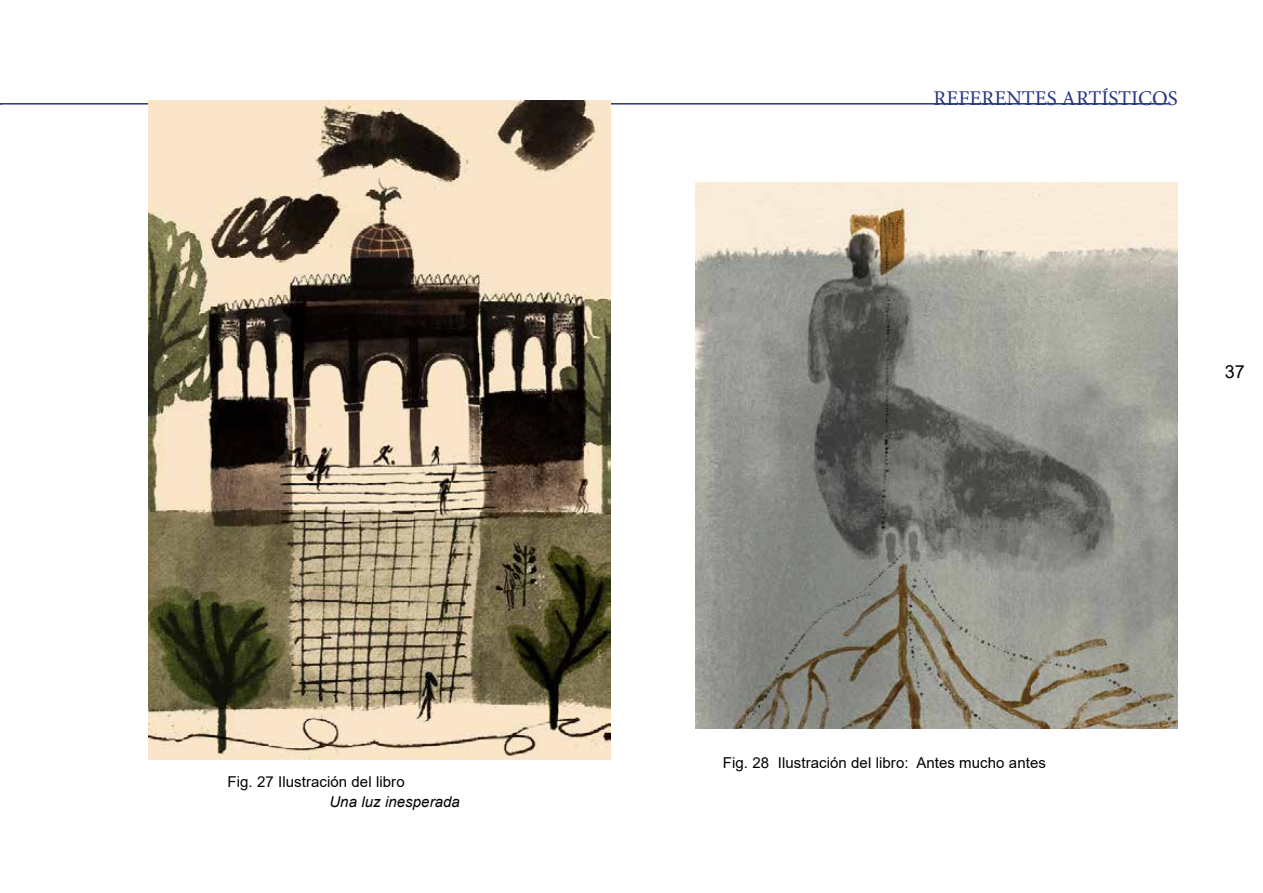
<style>
.page{position:relative;width:1263px;height:893px;background:#fff}
.page>*{position:absolute;margin:0;border:0;box-sizing:border-box;transform-origin:0 0}
.t1{font:21px "Minion Pro";color:#283583}
.t2{font:18px "Arial";color:#000}
.t3{font:15px "Arial";letter-spacing:.005em;color:#000}
.t4{font:italic 15px "Arial";letter-spacing:.005em;color:#000}
</style>
<div class="page">
<hr style="left:0;top:103px;width:1169px;height:2px;background:#283583">
<img style="left:149px;top:101px;width:461px;height:658px">
<img style="left:695px;top:183px;width:483px;height:546px">
<p class="t3" style="left:227px;top:771px;width:179px">Fig. 27 Ilustración del libro</p>
<p class="t4" style="left:329px;top:792px;width:132px">Una luz inesperada</p>
<h1 class="t1" style="left:933px;top:84px;width:246px">REFERENTES ARTÍSTICOS</h1>
<p class="t2" style="left:1225px;top:359px;width:22px">37</p>
<p class="t3" style="left:723px;top:752px;width:324px">Fig. 28 Ilustración del libro: Antes mucho antes</p>
</div>
